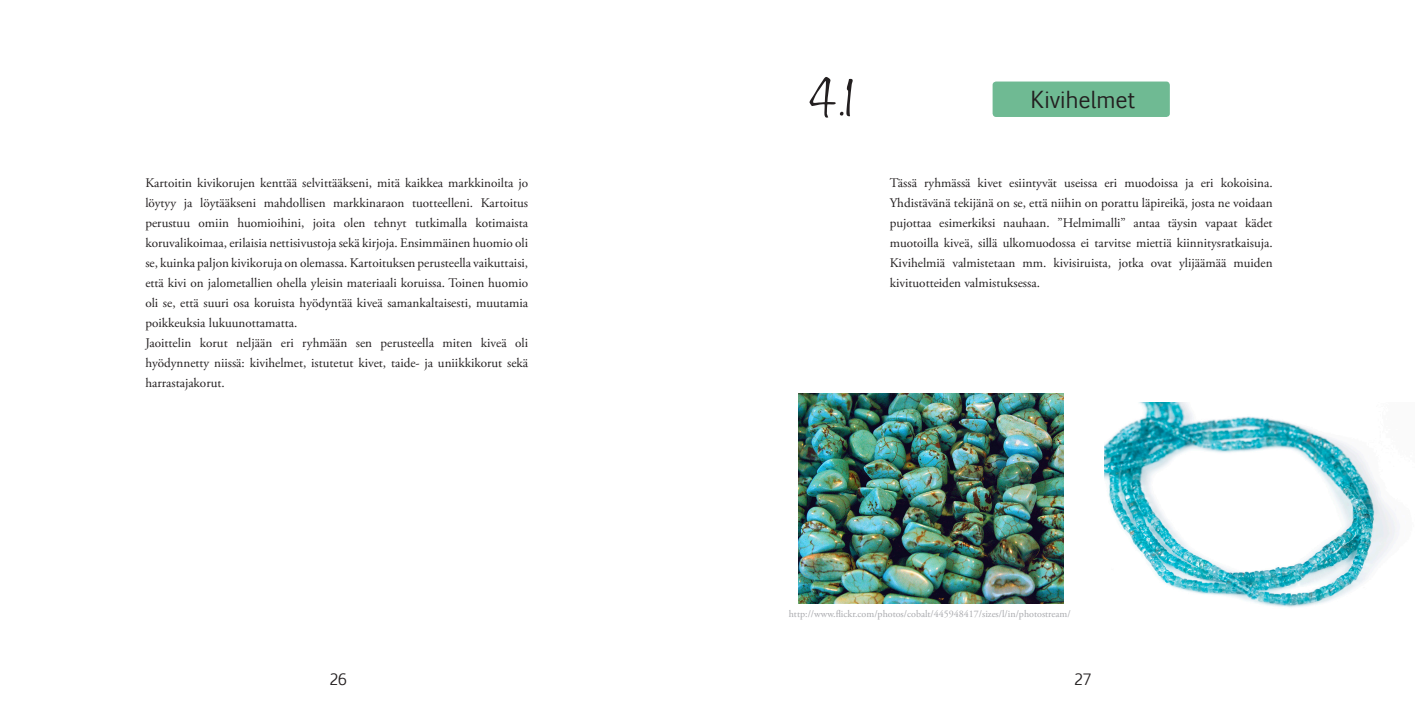
<style>
.page{position:relative;width:1418px;height:709px;background:#fff}
.page>*{position:absolute;margin:0;border:0;box-sizing:border-box;transform-origin:0 0}
.Väliotsikko_numero{font:300 60px "Honey Script";color:#231f20}
.väliotsikko{font:22.5px "Euphemia CAS";color:#231f20}
.t1{font:15px "Euphemia CAS";color:#231f20}
.leipis{font:13.12px/20px "Adobe Garamond Pro";color:#231f20;text-align:justify}
.kuvalähde{font:10px "Adobe Garamond Pro";color:#a8a9ad}
</style>
<div class="page">
<div style="left:992px;top:81px;width:177px;height:36px;background:#6fba93;border-radius:4px"></div>
<img style="left:1104px;top:402px;width:296px;height:206px">
<img style="left:798px;top:394px;width:265px;height:209px">
<p class="leipis" style="left:145px;top:173px;width:384px">Kartoitin kivikorujen kenttää selvittääkseni, mitä kaikkea markkinoilta jo löytyy ja löytääkseni mahdollisen markkinaraon tuotteelleni. Kartoitus perustuu omiin huomioihini, joita olen tehnyt tutkimalla kotimaista koruvalikoimaa, erilaisia nettisivustoja sekä kirjoja. Ensimmäinen huomio oli se, kuinka paljon kivikoruja on olemassa. Kartoituksen perusteella vaikuttaisi, että kivi on jalometallien ohella yleisin materiaali koruissa. Toinen huomio oli se, että suuri osa koruista hyödyntää kiveä samankaltaisesti, muutamia poikkeuksia lukuunottamatta.</p>
<p class="leipis" style="left:145px;top:333px;width:384px">Jaoittelin korut neljään eri ryhmään sen perusteella miten kiveä oli hyödynnetty niissä: kivihelmet, istutetut kivet, taide- ja uniikkikorut sekä harrastajakorut.</p>
<p class="Väliotsikko_numero" style="left:810px;top:60px;width:47px">4.1</p>
<p class="väliotsikko" style="left:1030px;top:83px;width:106px">Kivihelmet</p>
<p class="leipis" style="left:889px;top:173px;width:384px">Tässä ryhmässä kivet esiintyvät useissa eri muodoissa ja eri kokoisina.<br>Yhdistävänä tekijänä on se, että niihin on porattu läpireikä, josta ne voidaan pujottaa esimerkiksi nauhaan. ”Helmimalli” antaa täysin vapaat kädet muotoilla kiveä, sillä ulkomuodossa ei tarvitse miettiä kiinnitysratkaisuja.<br>Kivihelmiä valmistetaan mm. kivisiruista, jotka ovat ylijäämää muiden kivituotteiden valmistuksessa.</p>
<p class="kuvalähde" style="left:788px;top:608px;width:283px">http://www.flickr.com/photos/cobalt/445948417/sizes/l/in/photostream/</p>
<p class="t1" style="left:329px;top:668px;width:19px">26</p>
<p class="t1" style="left:1074px;top:668px;width:19px">27</p>
</div>
